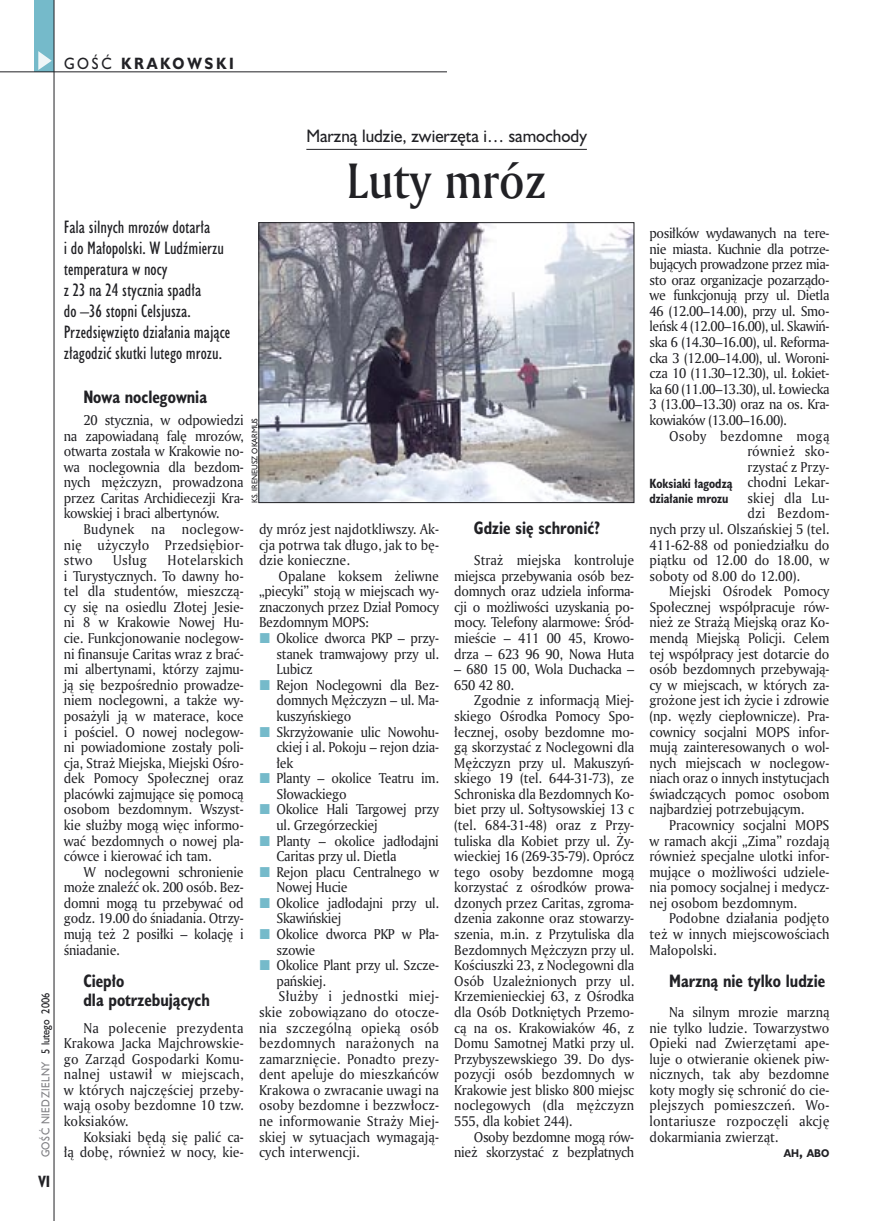
<style>
.page{position:relative;width:872px;height:1221px;background:#fff}
.page>*{position:absolute;margin:0;border:0;box-sizing:border-box;transform-origin:0 0}
._05a_tytyl_AmMd_32_pt{font:48px "Amerigo Md PL";color:#212125;scale:.9 1}
._06-4_lead_lokal_HuCn_11_pt{font:16.5px/21px "Humanst 521 Cn PL";color:#212125}
._04_srodtytul_HuCB_11_pt{font:700 16.5px/19.5px "Humanst 521 Cn PL";color:#212125;scale:.94 1}
._04-3_nadtytul_lokal{font:16.5px "Humanst 521 PL";color:#212125;scale:.94 1}
._15a_temat_lewo{font:700 15px "Humanst 521 PL";letter-spacing:.2em;color:#212125;scale:.9 1}
._16_pagina_lewa{font:700 15px "Humanst 521 Cn PL";color:#212125;scale:.94 1}
._01_body_tekst{font:13.8px/15.6px "Amerigo PL";letter-spacing:-.015em;color:#212125;text-align:justify;scale:.94 1}
._01_body_tekst-2{font:13.8px "Amerigo PL";letter-spacing:.01em;color:#212125;scale:.94 1}
._01_body_tekst-3{font:13.8px "Amerigo PL";letter-spacing:.02em;color:#212125;scale:.94 1}
._01_body_tekst-4{font:13.8px "Amerigo PL";letter-spacing:.015em;color:#212125;scale:.94 1}
._09_podpis_zdjecia_HuCnB{font:700 12.3px "Humanst 521 Cn PL";color:#212125;scale:.94 1}
._18a_data_lewa_GOSC{font:10.5px "Humanst 521 PL";letter-spacing:.05em;color:#7f7f83;scale:.9 1}
._18_data_lewa{font:10.5px "Humanst 521 PL";color:#212125;scale:.9 1}
._12a_autor_na_koncu_HuBd{font:700 10.35px "Humanst 521 PL";color:#212125;scale:.9 1}
._09a_autor_zdjecia_Hu_5_pt{font:7.5px "Humanst 521 PL";color:#212125;scale:.94 1}
.s1{font-weight:400}
.s2{font-size:13.8px}
</style>
<div class="page">
<div style="left:35px;top:0;width:19px;height:72px;background:#75baca"></div>
<svg style="left:38px;top:51px;width:14px;height:19px"></svg>
<hr style="left:54px;top:0;width:1px;height:1220px;background:#212125">
<hr style="left:0;top:72px;width:447px;height:1px;background:#212125">
<hr style="left:306px;top:149px;width:281px;height:1px;background:#212125">
<img style="left:260px;top:224px;width:372px;height:277px">
<div style="left:258px;top:222px;width:376px;height:281px;border:1px solid #212125"></div>
<p class="_15a_temat_lewo" style="left:64px;top:53px;width:190px"><span class="s1">GOŚĆ</span> KRAKOWSKI</p>
<p class="_18_data_lewa" style="left:38px;top:1053px;width:69px;rotate:-90deg">5 lutego 2006</p>
<p class="_18a_data_lewa_GOSC" style="left:38px;top:1157px;width:108px;rotate:-90deg">GOŚĆ NIEDZIELNY</p>
<p class="_16_pagina_lewa" style="left:38px;top:1170px;width:14px">VI</p>
<p class="_06-4_lead_lokal_HuCn_11_pt" style="left:64px;top:217px;width:168px">Fala silnych mrozów dotarła<br>i do Małopolski. W Ludźmierzu temperatura w nocy<br>z 23 na 24 stycznia spadła<br>do –36 stopni Celsjusza.<br>Przedsięwzięto działania mające złagodzić skutki lutego mrozu.</p>
<p class="_04_srodtytul_HuCB_11_pt" style="left:83px;top:386px;width:133px">Nowa noclegownia</p>
<p class="_01_body_tekst" style="left:64px;top:412px;width:193px;text-indent:20px">20 stycznia, w odpowiedzi na zapowiadaną falę mrozów, otwarta została w Krakowie no&shy;wa noclegownia dla bezdom&shy;nych mężczyzn, prowadzona przez Caritas Archidiecezji Kra&shy;kowskiej i braci albertynów.</p>
<p class="_01_body_tekst" style="left:64px;top:521px;width:193px;text-indent:20px">Budynek na noclegow&shy;nię użyczyło Przedsiębior&shy;stwo</p>
<p class="_01_body_tekst" style="left:64px;top:552px;width:193px;text-indent:104px">Hotelarskich i Turystycznych. To dawny ho&shy;tel dla studentów, mieszczą&shy;cy się na osiedlu Złotej Jesie&shy;ni 8 w Krakowie Nowej Hu&shy;cie. Funkcjonowanie noclegow&shy;ni finansuje Caritas wraz z brać&shy;mi albertynami, którzy zajmu&shy;ją się bezpośrednio prowadze&shy;niem noclegowni, a także wy&shy;posażyli ją w materace, koce i pościel. O nowej noclegow&shy;ni powiadomione zostały poli&shy;cja, Straż Miejska, Miejski Ośro&shy;dek Pomocy Społecznej oraz placówki zajmujące się pomocą osobom bezdomnym. Wszyst&shy;kie służby mogą więc informo&shy;wać bezdomnych o nowej pla&shy;cówce i kierować ich tam.</p>
<p class="_01_body_tekst" style="left:64px;top:863px;width:193px;text-indent:20px">W noclegowni schronienie może znaleźć ok. 200 osób. Bez&shy;domni mogą tu przebywać od godz. 19.00 do śniadania. Otrzy&shy;mują też 2 posiłki – kolację i śniadanie.</p>
<p class="_04_srodtytul_HuCB_11_pt" style="left:83px;top:970px;width:136px">Ciepło<br>dla potrzebujących</p>
<p class="_01_body_tekst" style="left:64px;top:1019px;width:193px;text-indent:20px">Na polecenie prezydenta Krakowa Jacka Majchrowskie&shy;go Zarząd Gospodarki Komu&shy;nalnej ustawił w miejscach, w których najczęściej przeby&shy;wają osoby bezdomne 10 tzw. koksiaków.</p>
<p class="_01_body_tekst" style="left:64px;top:1128px;width:193px;text-align:right">Koksiaki będą się palić ca-<br>łą dobę, również w nocy, kie-</p>
<p class="_01_body_tekst" style="left:113px;top:552px;width:37px">Usług</p>
<p class="_04-3_nadtytul_lokal" style="left:306px;top:125px;width:300px">Marzną ludzie, zwierzęta i… samochody</p>
<p class="_05a_tytyl_AmMd_32_pt" style="left:347px;top:149px;width:223px">Luty mróz</p>
<p class="_09a_autor_zdjecia_Hu_5_pt" style="left:249px;top:503px;width:92px;rotate:-90deg">KS. IRENEUSZ OKARMUS</p>
<p class="_01_body_tekst" style="left:259px;top:521px;width:193px">dy mróz jest najdotkliwszy. Ak&shy;cja potrwa tak długo, jak to bę&shy;dzie konieczne.</p>
<p class="_01_body_tekst" style="left:259px;top:567px;width:193px;text-indent:20px">Opalane koksem żeliwne „piecyki” stoją w miejscach wy&shy;znaczonych przez Dział Pomocy Bezdomnym MOPS:</p>
<p class="_01_body_tekst" style="left:276px;top:630px;width:174px">Okolice dworca PKP – przy&shy;stanek tramwajowy przy ul.<br>Lubicz</p>
<p class="_01_body_tekst" style="left:276px;top:676px;width:174px">Rejon Noclegowni dla Bez&shy;domnych Mężczyzn – ul. Ma&shy;kuszyńskiego</p>
<p class="_01_body_tekst" style="left:276px;top:723px;width:174px">Skrzyżowanie ulic Nowohu&shy;ckiej i al. Pokoju – rejon dzia&shy;łek</p>
<p class="_01_body_tekst" style="left:276px;top:770px;width:174px">Planty – okolice Teatru im.<br>Słowackiego</p>
<p class="_01_body_tekst" style="left:276px;top:801px;width:174px">Okolice Hali Targowej przy ul. Grzegórzeckiej</p>
<p class="_01_body_tekst" style="left:276px;top:832px;width:174px">Planty – okolice jadłodajni<br>Caritas przy ul. Dietla</p>
<p class="_01_body_tekst" style="left:276px;top:863px;width:174px">Rejon placu Centralnego w<br>Nowej Hucie</p>
<p class="_01_body_tekst" style="left:276px;top:894px;width:174px">Okolice jadłodajni przy ul.<br>Skawińskiej</p>
<p class="_01_body_tekst" style="left:276px;top:925px;width:174px">Okolice dworca PKP w Pła&shy;szowie</p>
<p class="_01_body_tekst" style="left:276px;top:957px;width:174px">Okolice Plant przy ul. Szcze&shy;pańskiej.</p>
<p class="_01_body_tekst" style="left:259px;top:988px;width:193px;text-indent:20px">Służby i jednostki miej&shy;skie zobowiązano do otocze&shy;nia szczególną opieką osób bezdomnych narażonych na zamarznięcie. Ponadto prezy&shy;dent apeluje do mieszkańców Krakowa o zwracanie uwagi na osoby bezdomne i bezzwłocz&shy;ne informowanie Straży Miej&shy;skiej w sytuacjach wymagają&shy;cych interwencji.</p>
<p class="_04_srodtytul_HuCB_11_pt" style="left:474px;top:518px;width:136px">Gdzie się schronić?</p>
<p class="_01_body_tekst" style="left:454px;top:552px;width:193px;text-indent:20px">Straż miejska kontroluje miejsca przebywania osób bez&shy;domnych oraz udziela informa&shy;cji o możliwości uzyskania po&shy;mocy. Telefony alarmowe: Śród&shy;mieście – 411 00 45, Krowo&shy;drza – 623 96 90, Nowa Huta</p>
<p class="_01_body_tekst" style="left:454px;top:661px;width:193px">– 680 15 00, Wola Duchacka –<br>650 42 80.</p>
<p class="_01_body_tekst" style="left:454px;top:692px;width:193px;text-indent:20px">Zgodnie z informacją Miej&shy;skiego Ośrodka Pomocy Spo&shy;łecznej, osoby bezdomne mo&shy;gą skorzystać z Noclegowni dla Mężczyzn przy ul. Makuszyń&shy;skiego 19 (tel. 644-31-73), ze Schroniska dla Bezdomnych Ko&shy;biet przy ul. Sołtysowskiej 13 c (tel. 684-31-48) oraz z Przy&shy;tuliska dla Kobiet przy ul. Ży&shy;wieckiej 16 (269-35-79). Oprócz tego osoby bezdomne mogą korzystać z ośrodków prowa&shy;dzonych przez Caritas, zgroma&shy;dzenia zakonne oraz stowarzy&shy;szenia, m.in. z Przytuliska dla Bezdomnych Mężczyzn przy ul.<br>Kościuszki 23, z Noclegowni dla Osób Uzależnionych przy ul.<br>Krzemienieckiej 63, z Ośrodka dla Osób Dotkniętych Przemo&shy;cą na os. Krakowiaków 46, z Domu Samotnej Matki przy ul.<br>Przybyszewskiego 39. Do dys&shy;pozycji osób bezdomnych w Krakowie jest blisko 800 miejsc noclegowych (dla mężczyzn 555, dla kobiet 244).</p>
<p class="_01_body_tekst" style="left:454px;top:1128px;width:193px;text-align:right">Osoby bezdomne mogą rów&shy;nież skorzystać z bezpłatnych</p>
<p class="_01_body_tekst" style="left:649px;top:225px;width:193px">posiłków wydawanych na tere&shy;nie miasta. Kuchnie dla potrze&shy;bujących prowadzone przez mia&shy;sto oraz organizacje pozarządo&shy;we funkcjonują przy ul. Dietla 46 (12.00–14.00), przy ul. Smo&shy;leńsk 4 (12.00–16.00), ul. Skawiń&shy;ska 6 (14.30–16.00), ul. Reforma&shy;cka 3 (12.00–14.00), ul. Woroni&shy;cza 10 (11.30–12.30), ul. Łokiet&shy;ka 60 (11.00–13.30), ul. Łowiecka 3 (13.00–13.30) oraz na os. Kra&shy;kowiaków (13.00–16.00).</p>
<p class="_01_body_tekst-3" style="left:669px;top:426px;width:172px">Osoby bezdomne mogą</p>
<p class="_01_body_tekst-2" style="left:747px;top:442px;width:89px">również sko-</p>
<p class="_01_body_tekst" style="left:747px;top:458px;width:89px">rzystać z Przy-</p>
<p class="_01_body_tekst" style="left:747px;top:474px;width:89px">chodni Lekar-</p>
<p class="_01_body_tekst-2" style="left:747px;top:488px;width:89px">skiej dla Lu-</p>
<p class="_01_body_tekst-4" style="left:747px;top:504px;width:89px">dzi Bezdom-</p>
<p class="_01_body_tekst" style="left:649px;top:521px;width:193px">nych przy ul. Olszańskiej 5 (tel.</p>
<p class="_01_body_tekst" style="left:649px;top:536px;width:193px">411-62-88 od poniedziałku do</p>
<p class="_01_body_tekst" style="left:649px;top:552px;width:193px">piątku od 12.00 do 18.00, w</p>
<p class="_01_body_tekst" style="left:649px;top:567px;width:162px">soboty od 8.00 do 12.00).</p>
<p class="_01_body_tekst" style="left:649px;top:583px;width:193px;text-indent:20px">Miejski Ośrodek Pomocy Społecznej współpracuje rów&shy;nież ze Strażą Miejską oraz Ko&shy;mendą Miejską Policji. Celem tej współpracy jest dotarcie do osób bezdomnych przebywają&shy;cy w miejscach, w których za&shy;grożone jest ich życie i zdrowie (np. węzły ciepłownicze). Pra&shy;cownicy socjalni MOPS infor&shy;mują zainteresowanych o wol&shy;nych miejscach w noclegow&shy;niach oraz o innych instytucjach świadczących pomoc osobom najbardziej potrzebującym.</p>
<p class="_01_body_tekst" style="left:649px;top:816px;width:193px;text-indent:20px">Pracownicy socjalni MOPS w ramach akcji „Zima” rozdają również specjalne ulotki infor&shy;mujące o możliwości udziele&shy;nia pomocy socjalnej i medycz&shy;nej osobom bezdomnym.</p>
<p class="_01_body_tekst" style="left:649px;top:910px;width:193px;text-indent:20px">Podobne działania podjęto też w innych miejscowościach Małopolski.</p>
<p class="_04_srodtytul_HuCB_11_pt" style="left:669px;top:970px;width:168px">Marzną nie tylko ludzie</p>
<p class="_01_body_tekst" style="left:649px;top:1003px;width:193px;text-indent:20px">Na silnym mrozie marzną nie tylko ludzie. Towarzystwo Opieki nad Zwierzętami ape&shy;luje o otwieranie okienek piw&shy;nicznych, tak aby bezdomne koty mogły się schronić do cie&shy;plejszych pomieszczeń. Wo&shy;lontariusze rozpoczęli akcję dokarmiania zwierząt.</p>
<p class="_12a_autor_na_koncu_HuBd" style="left:784px;top:1146px;width:52px">AH<span class="s2">,</span> ABO</p>
<p class="_09_podpis_zdjecia_HuCnB" style="left:649px;top:475px;width:90px">Koksiaki łagodzą</p>
<p class="_09_podpis_zdjecia_HuCnB" style="left:649px;top:489px;width:86px">działanie mrozu</p>
</div>
